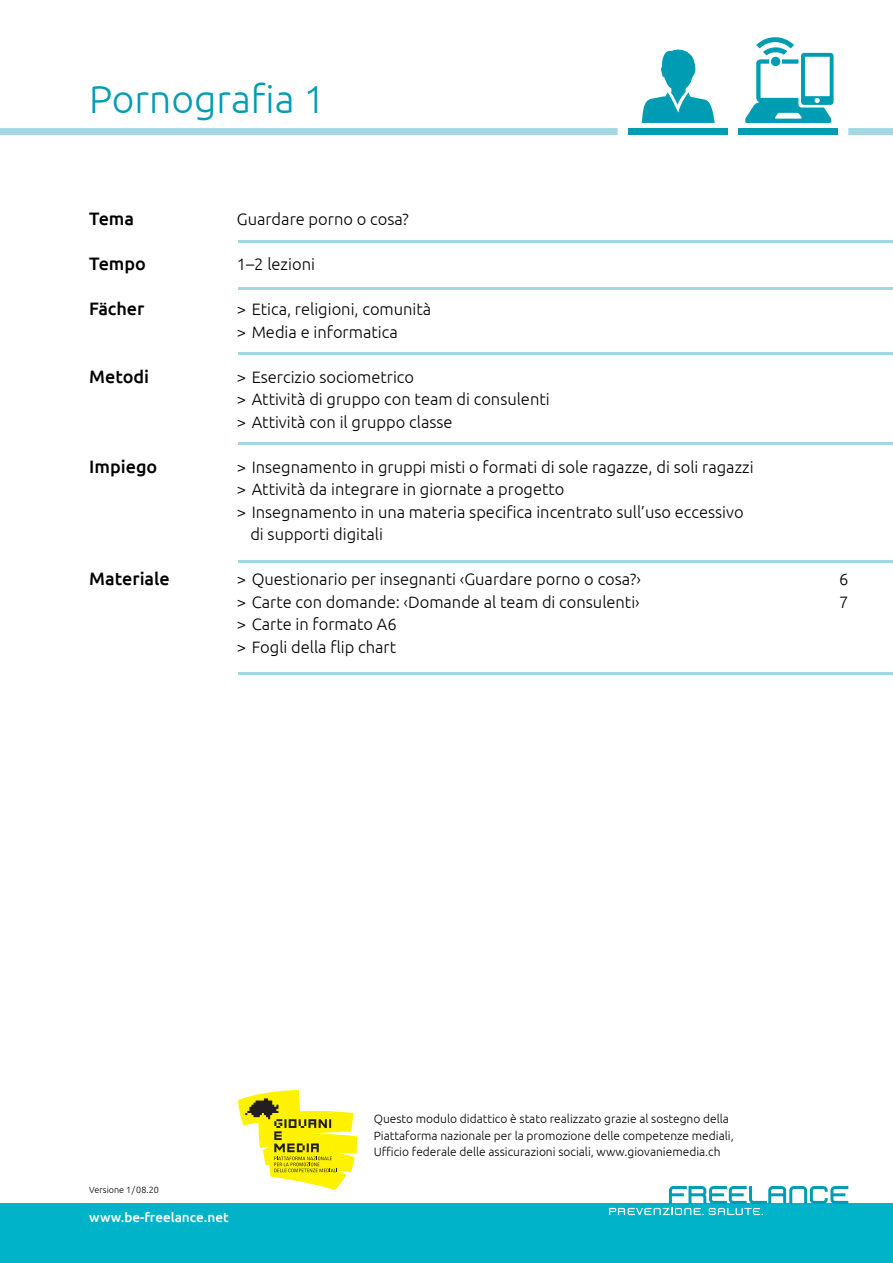
<style>
.page{position:relative;width:893px;height:1263px;background:#fff}
.page>*{position:absolute;margin:0;border:0;box-sizing:border-box;transform-origin:0 0}
.t1{font:300 39px "Ubuntu";color:#009cb4}
.t2{font:500 18px "Ubuntu";color:#000}
.t3{font:300 16.5px/22.5px "Ubuntu";color:#000}
.t4{font:500 13.5px "Ubuntu";color:#fff}
.t5{font:300 12px/16.2px "Ubuntu";color:#000}
.t6{font:300 9px "Ubuntu";color:#000}
</style>
<div class="page">
<div style="left:738px;top:128px;width:100px;height:7px;background:#009cb4"></div>
<svg style="left:745px;top:37px;width:88px;height:86px"></svg>
<div style="left:628px;top:128px;width:100px;height:7px;background:#009cb4"></div>
<svg style="left:642px;top:49px;width:73px;height:74px"></svg>
<div style="left:0;top:128px;width:618px;height:7px;background:#a3d8e2"></div>
<svg style="left:848px;top:128px;width:45px;height:7px"></svg>
<div style="left:0;top:1204px;width:893px;height:59px;background:#00b3c8"></div>
<hr style="left:238px;top:353px;width:655px;height:2px;background:#a3d8e2">
<hr style="left:238px;top:287px;width:655px;height:3px;background:#a3d8e2">
<hr style="left:238px;top:240px;width:655px;height:2px;background:#a3d8e2">
<hr style="left:238px;top:442px;width:655px;height:2px;background:#a3d8e2">
<hr style="left:238px;top:560px;width:655px;height:2px;background:#a3d8e2">
<hr style="left:238px;top:673px;width:655px;height:2px;background:#a3d8e2">
<svg style="left:238px;top:1090px;width:119px;height:100px"></svg>
<svg style="left:609px;top:1186px;width:239px;height:29px"></svg>
<h1 class="t1" style="left:89px;top:75px;width:238px">Pornografia 1</h1>
<p class="t2" style="left:89px;top:207px;width:46px">Tema</p>
<p class="t2" style="left:89px;top:252px;width:58px">Tempo</p>
<p class="t2" style="left:89px;top:297px;width:57px">Fächer</p>
<p class="t2" style="left:89px;top:365px;width:61px">Metodi</p>
<p class="t2" style="left:89px;top:455px;width:70px">Impiego</p>
<p class="t2" style="left:89px;top:567px;width:82px">Materiale</p>
<p class="t3" style="left:237px;top:207px;width:173px">Guardare porno o cosa?</p>
<p class="t3" style="left:237px;top:252px;width:80px">1–2 lezioni</p>
<p class="t3" style="left:237px;top:297px;width:196px">&gt; Etica, religioni, comunità &gt; Media e informatica</p>
<p class="t3" style="left:237px;top:365px;width:314px">&gt; Esercizio sociometrico<br>&gt; Attività di gruppo con team di consulenti &gt; Attività con il gruppo classe</p>
<p class="t3" style="left:237px;top:455px;width:518px">&gt; Insegnamento in gruppi misti o formati di sole ragazze, di soli ragazzi</p>
<p class="t3" style="left:237px;top:477px;width:329px">&gt; Attività da integrare in giornate a progetto</p>
<p class="t3" style="left:237px;top:500px;width:508px">&gt; Insegnamento in una materia specifica incentrato sull’uso eccessivo</p>
<p class="t3" style="left:250px;top:522px;width:134px">di supporti digitali</p>
<p class="t3" style="left:237px;top:567px;width:406px">&gt; Questionario per insegnanti ‹Guardare porno o cosa?›</p>
<p class="t3" style="left:839px;top:567px;width:11px">6</p>
<p class="t3" style="left:237px;top:590px;width:404px">&gt; Carte con domande: ‹Domande al team di consulenti›</p>
<p class="t3" style="left:839px;top:590px;width:11px">7</p>
<p class="t3" style="left:237px;top:612px;width:162px">&gt; Carte in formato A6 &gt; Fogli della flip chart</p>
<p class="t6" style="left:89px;top:1184px;width:71px">Versione 1/08.20</p>
<p class="t4" style="left:89px;top:1209px;width:141px">www.be-freelance.net</p>
<p class="t5" style="left:374px;top:1110px;width:361px">Questo modulo didattico è stato realizzato grazie al sostegno della<br>Piattaforma nazionale per la promozione delle competenze mediali,<br>Ufficio federale delle assicurazioni sociali, www.giovaniemedia.ch</p>
</div>
